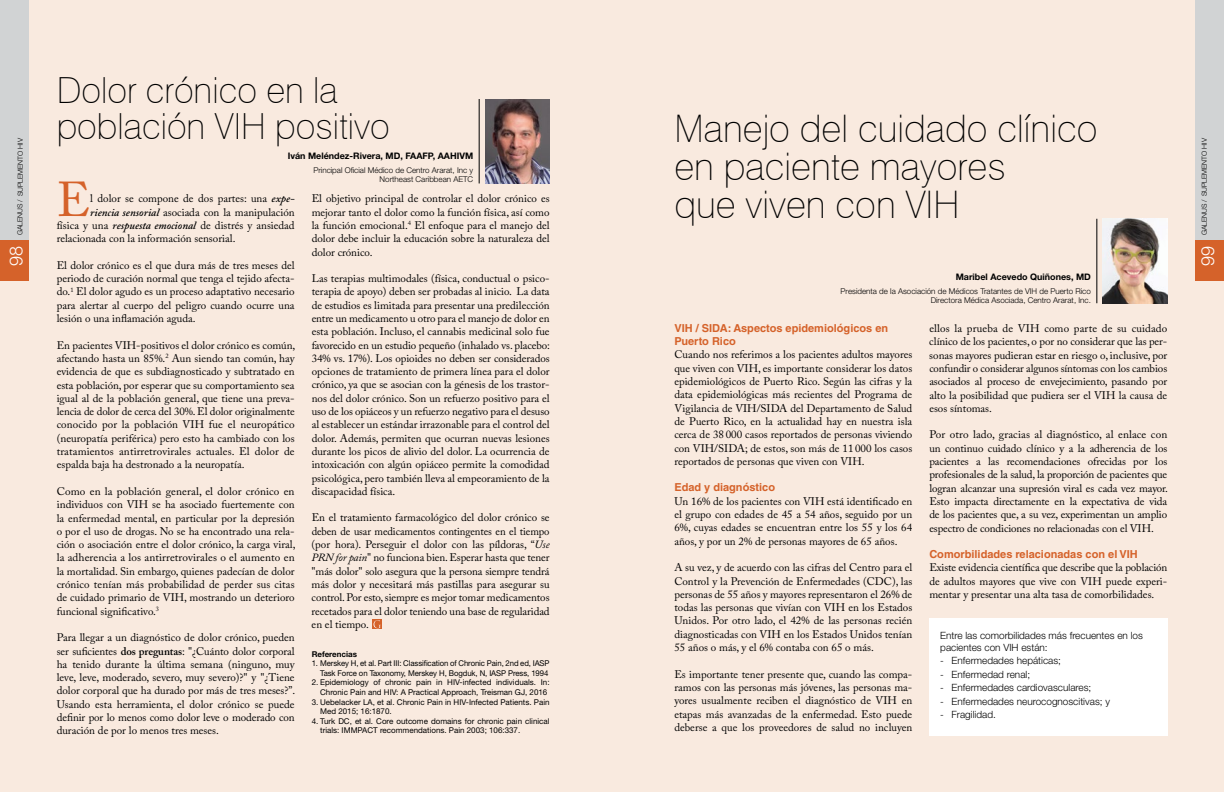
<style>
.page{position:relative;width:1224px;height:792px;background:#fff}
.page>*{position:absolute;margin:0;border:0;box-sizing:border-box;transform-origin:0 0}
.t1{font:48.6px "Adobe Caslon Pro";color:#d5622a}
.t2{font:100 38px/38px "Swiss 721 BT";color:#000}
.t3{font:100 36px/36px "Swiss 721 BT";color:#000}
.t4{font:300 18px "Helvetica Neue";color:#fff}
.t5{font:11px/13.3px "Adobe Caslon Pro";color:#000;text-align:justify}
.t6{font:700 11px/13.3px "Helvetica LT Std";color:#d5622a}
.t7{font:300 10px/12px "Helvetica Neue";color:#000}
.t8{font:700 9px "Helvetica Neue LT Std";color:#000}
.t9{font:8px/9.6px "Helvetica Neue";color:#000;text-align:right}
.t10{font:300 8px/9px "Helvetica Neue";color:#000;text-align:right}
.t11{font:700 8px "Helvetica Neue LT Std";color:#000}
.t12{font:300 7px "Helvetica Neue";color:#000}
.s1{font-weight:600;font-style:italic}
.s2{font-weight:600}
.s3{font-style:italic}
</style>
<div class="page">
<div style="left:0;top:0;width:612px;height:792px;background:#f9eadf"></div>
<div style="left:612px;top:0;width:612px;height:792px;background:#f9eadf"></div>
<hr style="left:479px;top:99px;width:1px;height:84px;background:#000">
<img style="left:485px;top:99px;width:65px;height:84px">
<svg style="left:373px;top:620px;width:9px;height:9px"></svg>
<svg style="left:374px;top:620px;width:7px;height:8px"></svg>
<hr style="left:1097px;top:219px;width:1px;height:84px;background:#000">
<img style="left:1103px;top:219px;width:64px;height:84px">
<div style="left:929px;top:618px;width:239px;height:118px;background:#fff"></div>
<div style="left:0;top:0;width:28px;height:275px;background:#d1d3d4"></div>
<div style="left:0;top:241px;width:28px;height:40px;background:#d5622a"></div>
<div style="left:1196px;top:0;width:28px;height:275px;background:#d1d3d4"></div>
<div style="left:1196px;top:241px;width:28px;height:40px;background:#d5622a"></div>
<p class="t12" style="left:16px;top:235px;width:99px;rotate:-90deg">GALENUS / SUPLEMENTO HIV</p>
<h3 class="t4" style="left:5px;top:266px;width:22px;rotate:-90deg">98</h3>
<h3 class="t3" style="left:57px;top:72px;width:334px">Dolor crónico en la población VIH positivo</h3>
<p class="t8" style="left:288px;top:150px;width:187px">Iván Meléndez-Rivera, MD, FAAFP, AAHIVM</p>
<p class="t10" style="left:313px;top:165px;width:161px">Principal Oficial Médico de Centro Ararat, Inc y<br>Northeast Caribbean AETC</p>
<h1 class="t1" style="left:57px;top:170px;width:35px">E</h1>
<p class="t5" style="left:90px;top:192px;width:206px">l dolor se compone de dos partes: una <span class="s1">expe-</span></p>
<p class="t5" style="left:90px;top:205px;width:206px"><span class="s1">riencia sensorial</span> asociada con la manipulación</p>
<p class="t5" style="left:57px;top:218px;width:239px">física y una <span class="s1">respuesta emocional</span> de distrés y ansiedad</p>
<p class="t5" style="left:57px;top:232px;width:180px">relacionada con la información sensorial.</p>
<p class="t5" style="left:57px;top:258px;width:239px">El dolor crónico es el que dura más de tres meses del periodo de curación normal que tenga el tejido afecta&shy;do.<sup>1</sup> El dolor agudo es un proceso adaptativo necesario para alertar al cuerpo del peligro cuando ocurre una lesión o una inflamación aguda.</p>
<p class="t5" style="left:57px;top:338px;width:240px">En pacientes VIH-positivos el dolor crónico es común, afectando hasta un 85%.<sup>2</sup> Aun siendo tan común, hay evidencia de que es subdiagnosticado y subtratado en esta población, por esperar que su comportamiento sea igual al de la población general, que tiene una preva&shy;lencia de dolor de cerca del 30%. El dolor originalmente conocido por la población VIH fue el neuropático (neuropatía periférica) pero esto ha cambiado con los tratamientos antirretrovirales actuales. El dolor de espalda baja ha destronado a la neuropatía.</p>
<p class="t5" style="left:57px;top:484px;width:240px">Como en la población general, el dolor crónico en individuos con VIH se ha asociado fuertemente con la enfermedad mental, en particular por la depresión o por el uso de drogas. No se ha encontrado una rela&shy;ción o asociación entre el dolor crónico, la carga viral, la adherencia a los antirretrovirales o el aumento en la mortalidad. Sin embargo, quienes padecían de dolor crónico tenían más probabilidad de perder sus citas de cuidado primario de VIH, mostrando un deterioro funcional significativo.<sup>3</sup></p>
<p class="t5" style="left:57px;top:631px;width:240px">Para llegar a un diagnóstico de dolor crónico, pueden ser suficientes <span class="s2">dos preguntas</span>: "¿Cuánto dolor corporal ha tenido durante la última semana (ninguno, muy leve, leve, moderado, severo, muy severo)?" y "¿Tiene dolor corporal que ha durado por más de tres meses?”.<br>Usando esta herramienta, el dolor crónico se puede definir por lo menos como dolor leve o moderado con duración de por lo menos tres meses.</p>
<p class="t5" style="left:312px;top:192px;width:239px">El objetivo principal de controlar el dolor crónico es mejorar tanto el dolor como la función física, así como la función emocional.<sup>4</sup> El enfoque para el manejo del dolor debe incluir la educación sobre la naturaleza del dolor crónico.</p>
<p class="t5" style="left:312px;top:272px;width:240px">Las terapias multimodales (física, conductual o psico&shy;terapia de apoyo) deben ser probadas al inicio. La data de estudios es limitada para presentar una predilección entre un medicamento u otro para el manejo de dolor en esta población. Incluso, el cannabis medicinal solo fue favorecido en un estudio pequeño (inhalado vs. placebo:<br>34% vs. 17%). Los opioides no deben ser considerados opciones de tratamiento de primera línea para el dolor crónico, ya que se asocian con la génesis de los trastor&shy;nos del dolor crónico. Son un refuerzo positivo para el uso de los opiáceos y un refuerzo negativo para el desuso al establecer un estándar irrazonable para el control del dolor. Además, permiten que ocurran nuevas lesiones durante los picos de alivio del dolor. La ocurrencia de intoxicación con algún opiáceo permite la comodidad psicológica, pero también lleva al empeoramiento de la discapacidad física.</p>
<p class="t5" style="left:312px;top:511px;width:240px">En el tratamiento farmacológico del dolor crónico se deben de usar medicamentos contingentes en el tiempo (por hora). Perseguir el dolor con las píldoras, “<span class="s3">Use PRN for pain</span>" no funciona bien. Esperar hasta que tener "más dolor" solo asegura que la persona siempre tendrá más dolor y necesitará más pastillas para asegurar su control. Por esto, siempre es mejor tomar medicamentos recetados para el dolor teniendo una base de regularidad en el tiempo.</p>
<p class="t11" style="left:312px;top:649px;width:47px">Referencias</p>
<p class="t9" style="left:312px;top:658px;width:239px">1. Merskey H, et al. Part III: Classification of Chronic Pain, 2nd ed, IASP<br>Task Force on Taxonomy, Merskey H, Bogduk, N, IASP Press, 1994</p>
<p class="t9" style="left:312px;top:678px;width:239px">2. Epidemiology of chronic pain in HIV-infected individuals. In:<br>Chronic Pain and HIV: A Practical Approach, Treisman GJ, 2016</p>
<p class="t9" style="left:320px;top:697px;width:231px;text-align:left;text-indent:-9px">3. Uebelacker LA, et al. Chronic Pain in HIV-Infected Patients. Pain<br>Med 2015; 16:1870.</p>
<p class="t9" style="left:320px;top:716px;width:231px;text-align:left;text-indent:-9px">4. Turk DC, et al. Core outcome domains for chronic pain clinical trials: IMMPACT recommendations. Pain 2003; 106:337.</p>
<h2 class="t2" style="left:674px;top:109px;width:425px">Manejo del cuidado clínico en paciente mayores<br>que viven con VIH</h2>
<p class="t8" style="left:956px;top:271px;width:137px">Maribel Acevedo Quiñones, MD</p>
<p class="t10" style="left:841px;top:286px;width:252px">Presidenta de la Asociación de Médicos Tratantes de VIH de Puerto Rico<br>Directora Médica Asociada, Centro Ararat, Inc.</p>
<p class="t6" style="left:674px;top:321px;width:215px">VIH / SIDA: Aspectos epidemiológicos en<br>Puerto Rico</p>
<p class="t5" style="left:674px;top:348px;width:239px">Cuando nos referimos a los pacientes adultos mayores que viven con VIH, es importante considerar los datos epidemiológicos de Puerto Rico. Según las cifras y la data epidemiológicas más recientes del Programa de Vigilancia de VIH/SIDA del Departamento de Salud de Puerto Rico, en la actualidad hay en nuestra isla cerca de 38 000 casos reportados de personas viviendo con VIH/SIDA; de estos, son más de 11 000 los casos reportados de personas que viven con VIH.</p>
<p class="t6" style="left:674px;top:481px;width:102px">Edad y diagnóstico</p>
<p class="t5" style="left:674px;top:494px;width:239px">Un 16% de los pacientes con VIH está identificado en el grupo con edades de 45 a 54 años, seguido por un 6%, cuyas edades se encuentran entre los 55 y los 64 años, y por un 2% de personas mayores de 65 años.</p>
<p class="t5" style="left:674px;top:561px;width:239px">A su vez, y de acuerdo con las cifras del Centro para el Control y la Prevención de Enfermedades (CDC), las personas de 55 años y mayores representaron el 26% de todas las personas que vivían con VIH en los Estados Unidos. Por otro lado, el 42% de las personas recién diagnosticadas con VIH en los Estados Unidos tenían 55 años o más, y el 6% contaba con 65 o más.</p>
<p class="t5" style="left:674px;top:667px;width:239px">Es importante tener presente que, cuando las compa&shy;ramos con las personas más jóvenes, las personas ma&shy;yores usualmente reciben el diagnóstico de VIH en etapas más avanzadas de la enfermedad. Esto puede deberse a que los proveedores de salud no incluyen</p>
<p class="t5" style="left:929px;top:322px;width:239px">ellos la prueba de VIH como parte de su cuidado clínico de los pacientes, o por no considerar que las per&shy;sonas mayores pudieran estar en riesgo o, inclusive, por confundir o considerar algunos síntomas con los cambios asociados al proceso de envejecimiento, pasando por alto la posibilidad que pudiera ser el VIH la causa de esos síntomas.</p>
<p class="t5" style="left:929px;top:428px;width:240px">Por otro lado, gracias al diagnóstico, al enlace con un continuo cuidado clínico y a la adherencia de los pacientes a las recomendaciones ofrecidas por los profesionales de la salud, la proporción de pacientes que logran alcanzar una supresión viral es cada vez mayor.<br>Esto impacta directamente en la expectativa de vida de los pacientes que, a su vez, experimentan un amplio espectro de condiciones no relacionadas con el VIH.</p>
<p class="t6" style="left:929px;top:547px;width:210px">Comorbilidades relacionadas con el VIH</p>
<p class="t5" style="left:929px;top:561px;width:239px">Existe evidencia científica que describe que la población de adultos mayores que vive con VIH puede experi&shy;mentar y presentar una alta tasa de comorbilidades.</p>
<p class="t7" style="left:940px;top:629px;width:204px">Entre las comorbilidades más frecuentes en los pacientes con VIH están:</p>
<p class="t7" style="left:940px;top:655px;width:122px">- Enfermedades hepáticas;</p>
<p class="t7" style="left:940px;top:668px;width:91px">- Enfermedad renal;</p>
<p class="t7" style="left:940px;top:681px;width:153px">- Enfermedades cardiovasculares;</p>
<p class="t7" style="left:940px;top:695px;width:171px">- Enfermedades neurocognoscitivas; y</p>
<p class="t7" style="left:940px;top:708px;width:57px">- Fragilidad.</p>
<p class="t12" style="left:1200px;top:235px;width:99px;rotate:-90deg">GALENUS / SUPLEMENTO HIV</p>
<h3 class="t4" style="left:1197px;top:266px;width:22px;rotate:-90deg">99</h3>
</div>
